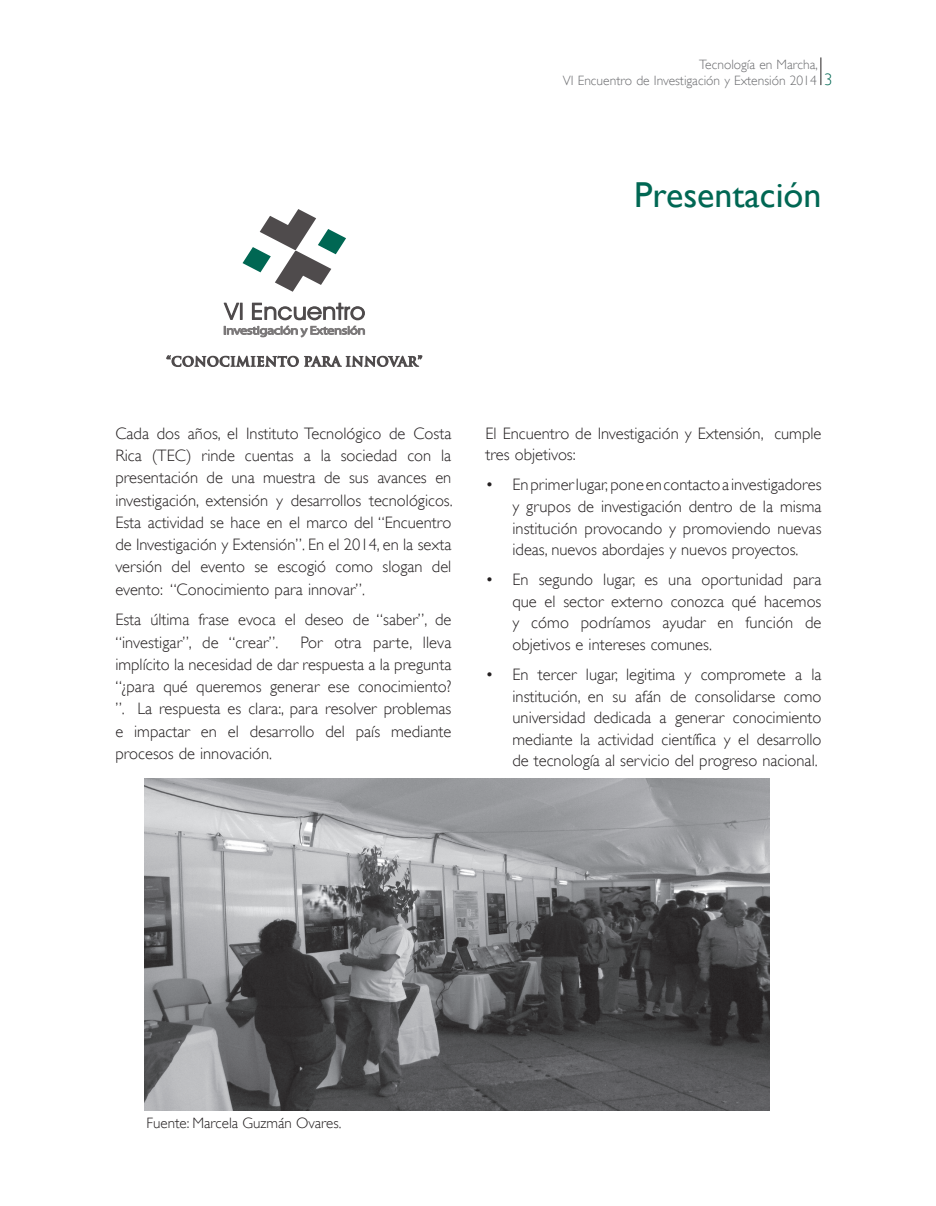
<style>
.page{position:relative;width:936px;height:1206px;background:#fff}
.page>*{position:absolute;margin:0;border:0;box-sizing:border-box;transform-origin:0 0}
.a_titulo{font:36px "Gill Sans";color:#006753}
.texto{font:300 16.5px/22.2px "Gill Sans";color:#231f20;text-align:justify}
.t1{font:300 15px "Gill Sans";color:#231f20}
.t2{font:300 13.5px/16.2px "Gill Sans";color:#6c6d70}
.s1{font-size:16.5px;color:#006753}
</style>
<div class="page">
<svg style="left:820px;top:57px;width:1px;height:28px"></svg>
<svg style="left:242px;top:209px;width:104px;height:83px"></svg>
<svg style="left:166px;top:355px;width:256px;height:12px"></svg>
<svg style="left:223px;top:302px;width:142px;height:35px"></svg>
<img style="left:144px;top:778px;width:625px;height:332px">
<p class="t2" style="left:562px;top:56px;width:271px;text-indent:136px">Tecnología en Marcha,<br>VI Encuentro de Investigación y Extensión 2014 <span class="s1">3</span></p>
<p class="a_titulo" style="left:634px;top:173px;width:189px">Presentación</p>
<p class="texto" style="left:115px;top:422px;width:339px">Cada dos años, el Instituto Tecnológico de Costa Rica (TEC) rinde cuentas a la sociedad con la presentación de una muestra de sus avances en investigación, extensión y desarrollos tecnológicos.<br>Esta actividad se hace en el marco del “Encuentro de Investigación y Extensión”. En el 2014, en la sexta versión del evento se escogió como slogan del evento: “Conocimiento para innovar”.</p>
<p class="texto" style="left:115px;top:608px;width:337px">Esta última frase evoca el deseo de “saber”, de “investigar”, de “crear”.</p>
<p class="texto" style="left:115px;top:630px;width:337px;text-indent:185px">Por otra parte, lleva implícito la necesidad de dar respuesta a la pregunta “¿para qué queremos generar ese conocimiento? ”. La respuesta es clara:, para resolver problemas e impactar en el desarrollo del país mediante procesos de innovación.</p>
<p class="texto" style="left:485px;top:422px;width:337px;line-height:21.6px">El Encuentro de Investigación y Extensión, cumple tres objetivos:</p>
<p class="texto" style="left:512px;top:474px;width:310px;line-height:21.6px;text-indent:-27px">• En primer lugar, pone en contacto a investigadores y grupos de investigación dentro de la misma institución provocando y promoviendo nuevas ideas, nuevos abordajes y nuevos proyectos.</p>
<p class="texto" style="left:512px;top:568px;width:310px;line-height:21.6px;text-indent:-27px">• En segundo lugar, es una oportunidad para que el sector externo conozca qué hacemos y cómo podríamos ayudar en función de objetivos e intereses comunes.</p>
<p class="texto" style="left:512px;top:663px;width:310px;line-height:21.6px;text-indent:-27px">• En tercer lugar, legitima y compromete a la institución, en su afán de consolidarse como universidad dedicada a generar conocimiento mediante la actividad científica y el desarrollo de tecnología al servicio del progreso nacional.</p>
<p class="t1" style="left:146px;top:1113px;width:196px">Fuente: Marcela Guzmán Ovares.</p>
</div>
